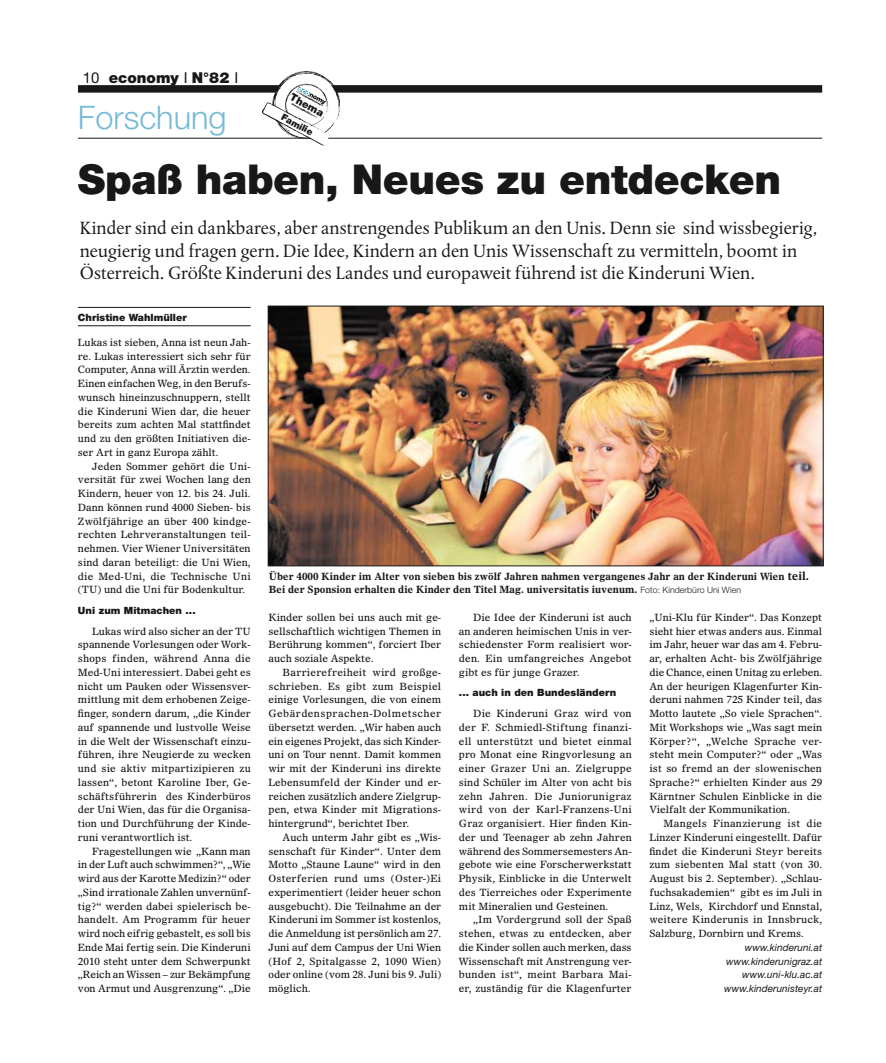
<style>
.page{position:relative;width:886px;height:1063px;background:#fff}
.page>*{position:absolute;margin:0;border:0;box-sizing:border-box;transform-origin:0 0}
.t1{font:900 41.25px "Helvetica Neue LT";letter-spacing:-.01em;color:#1a171b}
.t2{font:300 32.5px "Helvetica Neue LT";color:#75bad7}
.t3{font:18.75px/22.5px "DTL Albertina ST";color:#1a171b}
.t4{font:900 15px "Helvetica Neue LT";color:#1a171b}
.t5{font:900 10.38px "Helvetica Neue LT";color:#1a171b}
.t6{font:10px/13.8px "Olympian LT";color:#1a171b;text-align:justify}
.t7{font:700 10px/13.8px "Olympian LT";color:#1a171b}
.t8{font:italic 10px/13.8px "Helvetica Neue LT";letter-spacing:.005em;color:#1a171b;text-align:right}
.t9{font:900 10px "Helvetica Neue LT";letter-spacing:.005em;color:#1a171b}
.t10{font:900 9.25px "Helvetica Neue LT";color:#1a171b}
.s1{font-weight:400}
.s2{font-size:11.25px}
.s3{font-family:"Helvetica Neue LT";font-weight:300;font-size:8.75px}
</style>
<div class="page">
<div style="left:78px;top:85px;width:744px;height:8px;background:#1a171b"></div>
<hr style="left:78px;top:138px;width:744px;height:1px;background:#1a171b">
<svg style="left:262px;top:71px;width:82px;height:75px"></svg>
<hr style="left:78px;top:307px;width:173px;height:1px;background:#1a171b">
<hr style="left:78px;top:325px;width:173px;height:1px;background:#1a171b">
<img style="left:270px;top:308px;width:551px;height:256px">
<div style="left:268px;top:306px;width:555px;height:260px;border:1px solid #1a171b"></div>
<h3 class="t4" style="left:83px;top:68px;width:157px"><span class="s1">10</span> economy <span class="s1">I</span> N°82 <span class="s1">I</span></h3>
<h2 class="t2" style="left:78px;top:98px;width:150px">Forschung</h2>
<p class="t5" style="left:294px;top:91px;width:38px;rotate:28deg">Thema</p>
<p class="t10" style="left:285px;top:111px;width:36px;rotate:28deg">Familie</p>
<h1 class="t1" style="left:78px;top:155px;width:705px">Spaß haben, Neues zu entdecken</h1>
<p class="t3" style="left:80px;top:217px;width:739px">Kinder sind ein dankbares, aber anstrengendes Publikum an den Unis. Denn sie sind wissbegierig, neugierig und fragen gern. Die Idee, Kindern an den Unis Wissenschaft zu vermitteln, boomt in<br>Österreich. Größte Kinderuni des Landes und europaweit führend ist die Kinderuni Wien.</p>
<p class="t9" style="left:78px;top:311px;width:110px">Christine Wahlmüller</p>
<p class="t6" style="left:78px;top:335px;width:174px">Lukas ist sieben, Anna ist neun Jah&shy;re. Lukas interessiert sich sehr für Computer, Anna will Ärztin werden.<br>Einen einfachen Weg, in den Berufs&shy;wunsch hineinzuschnuppern, stellt die Kinderuni Wien dar, die heuer bereits zum achten Mal stattfindet und zu den größten Initiativen die&shy;ser Art in ganz Europa zählt.</p>
<p class="t6" style="left:78px;top:459px;width:174px;text-indent:14px">Jeden Sommer gehört die Uni&shy;versität für zwei Wochen lang den Kindern, heuer von 12. bis 24. Juli.<br>Dann können rund 4000 Sieben- bis Zwölfjährige an über 400 kindge&shy;rechten Lehrveranstaltungen teil&shy;nehmen. Vier Wiener Universitäten sind daran beteiligt: die Uni Wien, die Med-Uni, die Technische Uni (TU) und die Uni für Bodenkultur.</p>
<p class="t9" style="left:78px;top:604px;width:119px">Uni zum Mitmachen ...</p>
<p class="t6" style="left:78px;top:624px;width:174px;text-indent:14px">Lukas wird also sicher an der TU spannende Vorlesungen oder Work&shy;shops finden, während Anna die Med-Uni interessiert. Dabei geht es nicht um Pauken oder Wissensver&shy;mittlung mit dem erhobenen Zeige&shy;finger, sondern darum, „die Kinder auf spannende und lustvolle Weise in die Welt der Wissenschaft einzu&shy;führen, ihre Neugierde zu wecken und sie aktiv mitpartizipieren zu lassen“, betont Karoline Iber, Ge&shy;schäftsführerin des Kinderbüros der Uni Wien, das für die Organisa&shy;tion und Durchführung der Kinde&shy;runi verantwortlich ist.</p>
<p class="t6" style="left:78px;top:844px;width:174px;text-indent:14px">Fragestellungen wie „Kann man in der Luft auch schwimmen?“, „Wie wird aus der Karotte Medizin?“ oder „Sind irrationale Zahlen unvernünf&shy;tig?“ werden dabei spielerisch be&shy;handelt. Am Programm für heuer wird noch eifrig gebastelt, es soll bis Ende Mai fertig sein. Die Kinderuni 2010 steht unter dem Schwerpunkt „Reich an Wissen – zur Bekämpfung von Armut und Ausgrenzung“. „Die</p>
<p class="t7" style="left:269px;top:569px;width:542px">Über 4000 Kinder im Alter von sieben bis zwölf Jahren nahmen vergangenes Jahr an der Kinderuni Wien <span class="s2">teil.<br></span>Bei der Sponsion erhalten die Kinder den Titel Mag. universitatis iuvenum. <span class="s3">Foto: Kinderbüro Uni Wien</span></p>
<p class="t6" style="left:268px;top:610px;width:174px">Kinder sollen bei uns auch mit ge&shy;sellschaftlich wichtigen Themen in Berührung kommen“, forciert Iber auch soziale Aspekte.</p>
<p class="t6" style="left:268px;top:665px;width:174px;text-indent:14px">Barrierefreiheit wird großge&shy;schrieben. Es gibt zum Beispiel einige Vorlesungen, die von einem Gebärdensprachen-Dolmetscher übersetzt werden. „Wir haben auch ein eigenes Projekt, das sich Kinder&shy;uni on Tour nennt. Damit kommen wir mit der Kinderuni ins direkte Lebensumfeld der Kinder und er&shy;reichen zusätzlich andere Zielgrup&shy;pen, etwa Kinder mit Migrations&shy;hintergrund“, berichtet Iber.</p>
<p class="t6" style="left:268px;top:830px;width:174px;text-indent:14px">Auch unterm Jahr gibt es „Wis&shy;senschaft für Kinder“. Unter dem Motto „Staune Laune“ wird in den Osterferien rund ums (Oster-)Ei experimentiert (leider heuer schon ausgebucht). Die Teilnahme an der Kinderuni im Sommer ist kostenlos, die Anmeldung ist persönlich am 27.<br>Juni auf dem Campus der Uni Wien (Hof 2, Spitalgasse 2, 1090 Wien) oder online (vom 28. Juni bis 9. Juli) möglich.</p>
<p class="t6" style="left:459px;top:610px;width:174px;text-indent:14px">Die Idee der Kinderuni ist auch an anderen heimischen Unis in ver&shy;schiedenster Form realisiert wor&shy;den. Ein umfangreiches Angebot gibt es für junge Grazer.</p>
<p class="t9" style="left:459px;top:687px;width:159px">... auch in den Bundesländern</p>
<p class="t6" style="left:459px;top:706px;width:174px;text-indent:14px">Die Kinderuni Graz wird von der F. Schmiedl-Stiftung finanzi&shy;ell unterstützt und bietet einmal pro Monat eine Ringvorlesung an einer Grazer Uni an. Zielgruppe sind Schüler im Alter von acht bis zehn Jahren. Die Juniorunigraz wird von der Karl-Franzens-Uni Graz organisiert. Hier finden Kin&shy;der und Teenager ab zehn Jahren während des Sommersemesters An&shy;gebote wie eine Forscherwerkstatt Physik, Einblicke in die Unterwelt des Tierreiches oder Experimente mit Mineralien und Gesteinen.</p>
<p class="t6" style="left:459px;top:913px;width:174px;text-indent:14px">„Im Vordergrund soll der Spaß stehen, etwas zu entdecken, aber die Kinder sollen auch merken, dass Wissenschaft mit Anstrengung ver&shy;bunden ist“, meint Barbara Mai&shy;er, zuständig für die Klagenfurter</p>
<p class="t6" style="left:649px;top:610px;width:174px">„Uni-Klu für Kinder“. Das Konzept sieht hier etwas anders aus. Einmal im Jahr, heuer war das am 4. Febru&shy;ar, erhalten Acht- bis Zwölfjährige die Chance, einen Unitag zu erleben.<br>An der heurigen Klagenfurter Kin&shy;deruni nahmen 725 Kinder teil, das Motto lautete „So viele Sprachen“.<br>Mit Workshops wie „Was sagt mein Körper?“, „Welche Sprache ver&shy;steht mein Computer?“ oder „Was ist so fremd an der slowenischen Sprache?“ erhielten Kinder aus 29<br>Kärntner Schulen Einblicke in die Vielfalt der Kommunikation.</p>
<p class="t6" style="left:649px;top:816px;width:174px;text-indent:14px">Mangels Finanzierung ist die Linzer Kinderuni eingestellt. Dafür findet die Kinderuni Steyr bereits zum siebenten Mal statt (von 30.<br>August bis 2. September). „Schlau&shy;fuchsakademien“ gibt es im Juli in Linz, Wels, Kirchdorf und Ennstal, weitere Kinderunis in Innsbruck, Salzburg, Dornbirn und Krems.</p>
<p class="t8" style="left:724px;top:940px;width:100px">www.kinderuni.at www.kinderunigraz.at www.uni-klu.ac.at www.kinderunisteyr.at</p>
</div>
